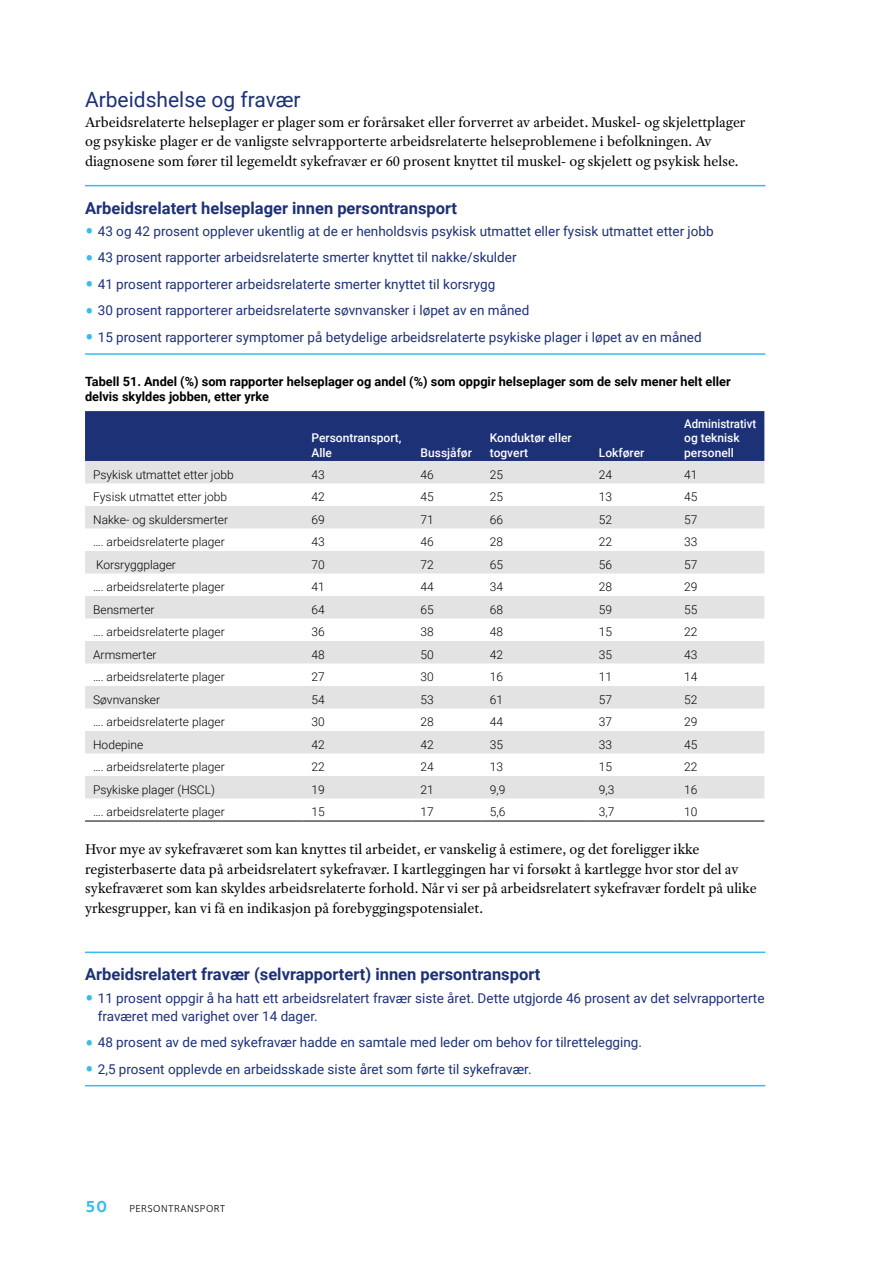
<style>
.page{position:relative;width:893px;height:1263px;background:#fff}
.page>*{position:absolute;margin:0;border:0;box-sizing:border-box;transform-origin:0 0}
.Heading_2{font:21px "Roboto";color:#1d3176}
.Fakta_tittel{font:700 16.5px "Roboto";color:#1d3176}
.t1{font:700 16.5px "Foundry Sterling";color:#36bcee}
.t2{font:15px/19.5px "Adobe Text Pro";color:#000}
.t3{font:13.5px/18px "Roboto";color:#1d3176}
.Figurtekst{font:700 12.75px/15.3px "Roboto";color:#000}
.t4{font:300 12px "Roboto";color:#000}
.t5{font:500 12px/14.4px "Roboto";color:#fff}
.t6{font:500 12px/14.4px "Roboto";color:#fff;scale:.95 1}
.t7{font:10.5px "Foundry Sterling";letter-spacing:.04em;color:#000}
.s1{font-size:25.5px;color:#36bcee}
</style>
<div class="page">
<hr style="left:85px;top:185px;width:680px;height:1px;background:#36bcee">
<hr style="left:85px;top:353px;width:680px;height:2px;background:#36bcee">
<hr style="left:85px;top:951px;width:680px;height:2px;background:#36bcee">
<hr style="left:85px;top:1085px;width:680px;height:1px;background:#36bcee">
<div style="left:85px;top:411px;width:679px;height:50px;background:#1d3176"></div>
<svg style="left:85px;top:461px;width:679px;height:337px;fill:#e3e3e3"></svg>
<hr style="left:85px;top:821px;width:218px;height:1px;background:#000">
<hr style="left:303px;top:821px;width:109px;height:1px;background:#000">
<hr style="left:412px;top:821px;width:70px;height:1px;background:#000">
<hr style="left:482px;top:821px;width:109px;height:1px;background:#000">
<hr style="left:591px;top:821px;width:85px;height:1px;background:#000">
<hr style="left:676px;top:821px;width:88px;height:1px;background:#000">
<p class="Heading_2" style="left:85px;top:85px;width:217px">Arbeidshelse og fravær</p>
<p class="t2" style="left:85px;top:112px;width:662px">Arbeidsrelaterte helseplager er plager som er forårsaket eller forverret av arbeidet. Muskel- og skjelettplager og psykiske plager er de vanligste selvrapporterte arbeidsrelaterte helseproblemene i befolkningen. Av diagnosene som fører til legemeldt sykefravær er 60 prosent knyttet til muskel- og skjelett og psykisk helse.</p>
<p class="Fakta_tittel" style="left:85px;top:196px;width:374px">Arbeidsrelatert helseplager innen persontransport</p>
<p class="t3" style="left:85px;top:222px;width:630px"><span class="s1">•</span> 43 og 42 prosent opplever ukentlig at de er henholdsvis psykisk utmattet eller fysisk utmattet etter jobb</p>
<p class="t3" style="left:85px;top:248px;width:433px"><span class="s1">•</span> 43 prosent rapporter arbeidsrelaterte smerter knyttet til nakke/skulder</p>
<p class="t3" style="left:85px;top:275px;width:412px"><span class="s1">•</span> 41 prosent rapporterer arbeidsrelaterte smerter knyttet til korsrygg</p>
<p class="t3" style="left:85px;top:301px;width:446px"><span class="s1">•</span> 30 prosent rapporterer arbeidsrelaterte søvnvansker i løpet av en måned</p>
<p class="t3" style="left:85px;top:328px;width:618px"><span class="s1">•</span> 15 prosent rapporterer symptomer på betydelige arbeidsrelaterte psykiske plager i løpet av en måned</p>
<p class="Figurtekst" style="left:85px;top:373px;width:647px">Tabell 51. Andel (%) som rapporter helseplager og andel (%) som oppgir helseplager som de selv mener helt eller delvis skyldes jobben, etter yrke</p>
<p class="t5" style="left:311px;top:430px;width:92px">Persontransport,<br>Alle</p>
<p class="t6" style="left:684px;top:416px;width:77px">Administrativt og teknisk personell</p>
<p class="t5" style="left:490px;top:430px;width:83px">Konduktør eller togvert</p>
<p class="t5" style="left:421px;top:445px;width:53px">Bussjåfør</p>
<p class="t5" style="left:599px;top:445px;width:47px">Lokfører</p>
<p class="t4" style="left:93px;top:466px;width:142px">Psykisk utmattet etter jobb</p>
<p class="t4" style="left:311px;top:466px;width:15px">43</p>
<p class="t4" style="left:421px;top:466px;width:15px">46</p>
<p class="t4" style="left:490px;top:466px;width:15px">25</p>
<p class="t4" style="left:599px;top:466px;width:15px">24</p>
<p class="t4" style="left:684px;top:466px;width:15px">41</p>
<p class="t4" style="left:93px;top:488px;width:136px">Fysisk utmattet etter jobb</p>
<p class="t4" style="left:311px;top:488px;width:15px">42</p>
<p class="t4" style="left:421px;top:488px;width:15px">45</p>
<p class="t4" style="left:490px;top:488px;width:15px">25</p>
<p class="t4" style="left:599px;top:488px;width:15px">13</p>
<p class="t4" style="left:684px;top:488px;width:15px">45</p>
<p class="t4" style="left:93px;top:511px;width:137px">Nakke- og skuldersmerter</p>
<p class="t4" style="left:311px;top:511px;width:15px">69</p>
<p class="t4" style="left:421px;top:511px;width:15px">71</p>
<p class="t4" style="left:490px;top:511px;width:15px">66</p>
<p class="t4" style="left:599px;top:511px;width:15px">52</p>
<p class="t4" style="left:684px;top:511px;width:15px">57</p>
<p class="t4" style="left:93px;top:533px;width:133px">…. arbeidsrelaterte plager</p>
<p class="t4" style="left:311px;top:533px;width:15px">43</p>
<p class="t4" style="left:421px;top:533px;width:15px">46</p>
<p class="t4" style="left:490px;top:533px;width:15px">28</p>
<p class="t4" style="left:599px;top:533px;width:15px">22</p>
<p class="t4" style="left:684px;top:533px;width:15px">33</p>
<p class="t4" style="left:96px;top:556px;width:81px">Korsryggplager</p>
<p class="t4" style="left:311px;top:556px;width:15px">70</p>
<p class="t4" style="left:421px;top:556px;width:15px">72</p>
<p class="t4" style="left:490px;top:556px;width:15px">65</p>
<p class="t4" style="left:599px;top:556px;width:15px">56</p>
<p class="t4" style="left:684px;top:556px;width:15px">57</p>
<p class="t4" style="left:93px;top:578px;width:133px">…. arbeidsrelaterte plager</p>
<p class="t4" style="left:311px;top:578px;width:15px">41</p>
<p class="t4" style="left:421px;top:578px;width:15px">44</p>
<p class="t4" style="left:490px;top:578px;width:15px">34</p>
<p class="t4" style="left:599px;top:578px;width:15px">28</p>
<p class="t4" style="left:684px;top:578px;width:15px">29</p>
<p class="t4" style="left:93px;top:601px;width:63px">Bensmerter</p>
<p class="t4" style="left:311px;top:601px;width:15px">64</p>
<p class="t4" style="left:421px;top:601px;width:15px">65</p>
<p class="t4" style="left:490px;top:601px;width:15px">68</p>
<p class="t4" style="left:599px;top:601px;width:15px">59</p>
<p class="t4" style="left:684px;top:601px;width:15px">55</p>
<p class="t4" style="left:93px;top:623px;width:133px">…. arbeidsrelaterte plager</p>
<p class="t4" style="left:311px;top:623px;width:15px">36</p>
<p class="t4" style="left:421px;top:623px;width:15px">38</p>
<p class="t4" style="left:490px;top:623px;width:15px">48</p>
<p class="t4" style="left:599px;top:623px;width:15px">15</p>
<p class="t4" style="left:684px;top:623px;width:15px">22</p>
<p class="t4" style="left:93px;top:646px;width:65px">Armsmerter</p>
<p class="t4" style="left:311px;top:646px;width:15px">48</p>
<p class="t4" style="left:421px;top:646px;width:15px">50</p>
<p class="t4" style="left:490px;top:646px;width:15px">42</p>
<p class="t4" style="left:599px;top:646px;width:15px">35</p>
<p class="t4" style="left:684px;top:646px;width:15px">43</p>
<p class="t4" style="left:93px;top:668px;width:133px">…. arbeidsrelaterte plager</p>
<p class="t4" style="left:311px;top:668px;width:15px">27</p>
<p class="t4" style="left:421px;top:668px;width:15px">30</p>
<p class="t4" style="left:490px;top:668px;width:15px">16</p>
<p class="t4" style="left:599px;top:668px;width:15px">11</p>
<p class="t4" style="left:684px;top:668px;width:15px">14</p>
<p class="t4" style="left:93px;top:691px;width:69px">Søvnvansker</p>
<p class="t4" style="left:311px;top:691px;width:15px">54</p>
<p class="t4" style="left:421px;top:691px;width:15px">53</p>
<p class="t4" style="left:490px;top:691px;width:15px">61</p>
<p class="t4" style="left:599px;top:691px;width:15px">57</p>
<p class="t4" style="left:684px;top:691px;width:15px">52</p>
<p class="t4" style="left:93px;top:713px;width:133px">…. arbeidsrelaterte plager</p>
<p class="t4" style="left:311px;top:713px;width:15px">30</p>
<p class="t4" style="left:421px;top:713px;width:15px">28</p>
<p class="t4" style="left:490px;top:713px;width:15px">44</p>
<p class="t4" style="left:599px;top:713px;width:15px">37</p>
<p class="t4" style="left:684px;top:713px;width:15px">29</p>
<p class="t4" style="left:93px;top:736px;width:52px">Hodepine</p>
<p class="t4" style="left:311px;top:736px;width:15px">42</p>
<p class="t4" style="left:421px;top:736px;width:15px">42</p>
<p class="t4" style="left:490px;top:736px;width:15px">35</p>
<p class="t4" style="left:599px;top:736px;width:15px">33</p>
<p class="t4" style="left:684px;top:736px;width:15px">45</p>
<p class="t4" style="left:93px;top:758px;width:133px">…. arbeidsrelaterte plager</p>
<p class="t4" style="left:311px;top:758px;width:15px">22</p>
<p class="t4" style="left:421px;top:758px;width:15px">24</p>
<p class="t4" style="left:490px;top:758px;width:15px">13</p>
<p class="t4" style="left:599px;top:758px;width:15px">15</p>
<p class="t4" style="left:684px;top:758px;width:15px">22</p>
<p class="t4" style="left:93px;top:781px;width:123px">Psykiske plager (HSCL)</p>
<p class="t4" style="left:311px;top:781px;width:15px">19</p>
<p class="t4" style="left:421px;top:781px;width:15px">21</p>
<p class="t4" style="left:490px;top:781px;width:17px">9,9</p>
<p class="t4" style="left:599px;top:781px;width:17px">9,3</p>
<p class="t4" style="left:684px;top:781px;width:15px">16</p>
<p class="t4" style="left:93px;top:803px;width:133px">…. arbeidsrelaterte plager</p>
<p class="t4" style="left:311px;top:803px;width:15px">15</p>
<p class="t4" style="left:421px;top:803px;width:15px">17</p>
<p class="t4" style="left:490px;top:803px;width:17px">5,6</p>
<p class="t4" style="left:599px;top:803px;width:17px">3,7</p>
<p class="t4" style="left:684px;top:803px;width:15px">10</p>
<p class="t2" style="left:85px;top:839px;width:673px">Hvor mye av sykefraværet som kan knyttes til arbeidet, er vanskelig å estimere, og det foreligger ikke registerbaserte data på arbeidsrelatert sykefravær. I kartleggingen har vi forsøkt å kartlegge hvor stor del av sykefraværet som kan skyldes arbeidsrelaterte forhold. Når vi ser på arbeidsrelatert sykefravær fordelt på ulike yrkesgrupper, kan vi få en indikasjon på forebyggingspotensialet.</p>
<p class="Fakta_tittel" style="left:85px;top:963px;width:457px">Arbeidsrelatert fravær (selvrapportert) innen persontransport</p>
<p class="t3" style="left:98px;top:988px;width:668px;text-indent:-13px"><span class="s1">•</span> 11 prosent oppgir å ha hatt ett arbeidsrelatert fravær siste året. Dette utgjorde 46 prosent av det selvrapporterte fraværet med varighet over 14 dager.</p>
<p class="t3" style="left:85px;top:1033px;width:558px"><span class="s1">•</span> 48 prosent av de med sykefravær hadde en samtale med leder om behov for tilrettelegging.</p>
<p class="t3" style="left:85px;top:1059px;width:448px"><span class="s1">•</span> 2,5 prosent opplevde en arbeidsskade siste året som førte til sykefravær.</p>
<p class="t1" style="left:85px;top:1196px;width:23px">50</p>
<p class="t7" style="left:129px;top:1202px;width:98px">PERSONTRANSPORT</p>
</div>
